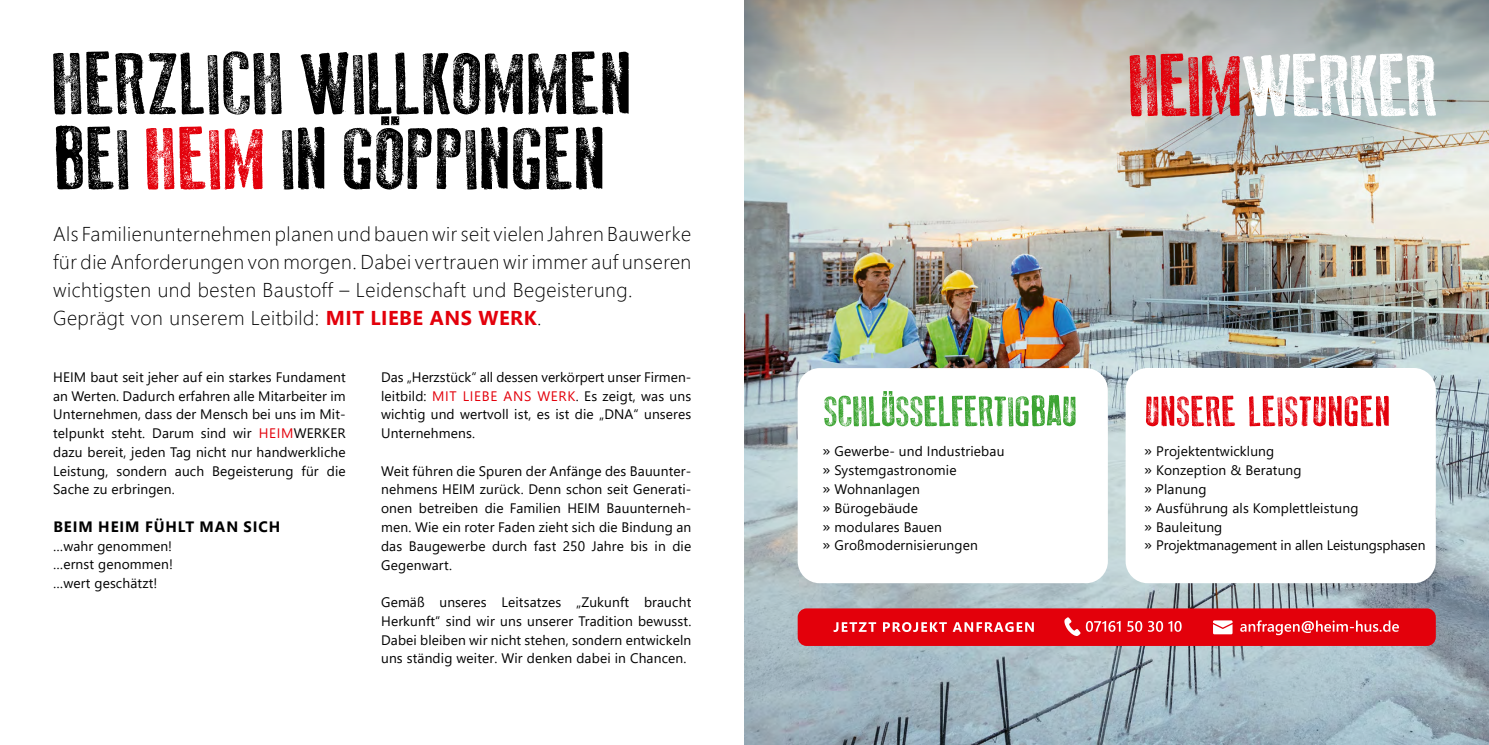
<style>
.page{position:relative;width:1489px;height:745px;background:#fff}
.page>*{position:absolute;margin:0;border:0;box-sizing:border-box;transform-origin:0 0}
.t1{font:300 20px/28.1px "Segoe UI";letter-spacing:.025em;color:#000}
.t2{font:700 15px "Segoe UI";letter-spacing:.06em;color:#000}
.t3{font:13.75px/18.8px "Segoe UI";letter-spacing:.01em;color:#000;text-align:justify}
.s1{font-weight:700;color:#e3000b}
.s2{color:#e3000b}
</style>
<div class="page">
<img style="left:744px;top:175px;width:744px;height:569px">
<div style="left:1125px;top:368px;width:310px;height:215px;background:#fff;border-radius:22px"></div>
<div style="left:797px;top:368px;width:310px;height:215px;background:#fff;border-radius:22px"></div>
<svg style="left:744px;top:0;width:744px;height:175px;background:#c4c4bd"></svg>
<svg style="left:53px;top:51px;width:575px;height:138px"></svg>
<svg style="left:1129px;top:53px;width:306px;height:63px"></svg>
<svg style="left:824px;top:391px;width:251px;height:35px"></svg>
<svg style="left:1146px;top:395px;width:242px;height:31px"></svg>
<div style="left:797px;top:608px;width:638px;height:37px;background:#e3000b;border-radius:9px"></div>
<svg style="left:1213px;top:620px;width:19px;height:14px"></svg>
<svg style="left:1240px;top:620px;width:158px;height:14px"></svg>
<svg style="left:833px;top:622px;width:200px;height:9px"></svg>
<svg style="left:1064px;top:617px;width:117px;height:18px"></svg>
<p class="t1" style="left:53px;top:218px;width:639px">Als Familienunternehmen planen und bauen wir seit vielen Jahren Bauwerke für die Anforderungen von morgen. Dabei vertrauen wir immer auf unseren wichtigsten und besten Baustoff – Leidenschaft und Begeisterung.<br>Geprägt von unserem Leitbild: <span class="s1">MIT LIEBE ANS WERK</span>.</p>
<p class="t3" style="left:53px;top:366px;width:294px">HEIM baut seit jeher auf ein starkes Fundament an Werten. Dadurch erfahren alle Mitarbeiter im Unternehmen, dass der Mensch bei uns im Mit&shy;telpunkt steht. Darum sind wir <span class="s2">HEIM</span>WERKER dazu bereit, jeden Tag nicht nur handwerkliche Leistung, sondern auch Begeisterung für die Sache zu erbringen.</p>
<p class="t2" style="left:53px;top:512px;width:228px">BEIM HEIM FÜHLT MAN SICH</p>
<p class="t3" style="left:53px;top:535px;width:121px">…wahr genommen! …ernst genommen! …wert geschätzt!</p>
<p class="t3" style="left:381px;top:366px;width:312px">Das „Herzstück“ all dessen verkörpert unser Firmen&shy;leitbild: <span class="s2">MIT LIEBE ANS WERK</span>. Es zeigt, was uns wichtig und wertvoll ist, es ist die „DNA“ unseres Unternehmens.</p>
<p class="t3" style="left:381px;top:460px;width:312px">Weit führen die Spuren der Anfänge des Bauunter&shy;nehmens HEIM zurück. Denn schon seit Generati&shy;onen betreiben die Familien HEIM Bauunterneh&shy;men. Wie ein roter Faden zieht sich die Bindung an das Baugewerbe durch fast 250 Jahre bis in die Gegenwart.</p>
<p class="t3" style="left:381px;top:591px;width:312px">Gemäß unseres Leitsatzes „Zukunft braucht Herkunft“ sind wir uns unserer Tradition bewusst.<br>Dabei bleiben wir nicht stehen, sondern entwickeln uns ständig weiter. Wir denken dabei in Chancen.</p>
<p class="t3" style="left:822px;top:440px;width:183px;text-align:left">» Gewerbe- und Industriebau » Systemgastronomie<br>» Wohnanlagen<br>» Bürogebäude<br>» modulares Bauen<br>» Großmodernisierungen</p>
<p class="t3" style="left:1144px;top:440px;width:283px;text-align:left">» Projektentwicklung<br>» Konzeption &amp; Beratung<br>» Planung<br>» Ausführung als Komplettleistung<br>» Bauleitung<br>» Projektmanagement in allen Leistungsphasen</p>
</div>
